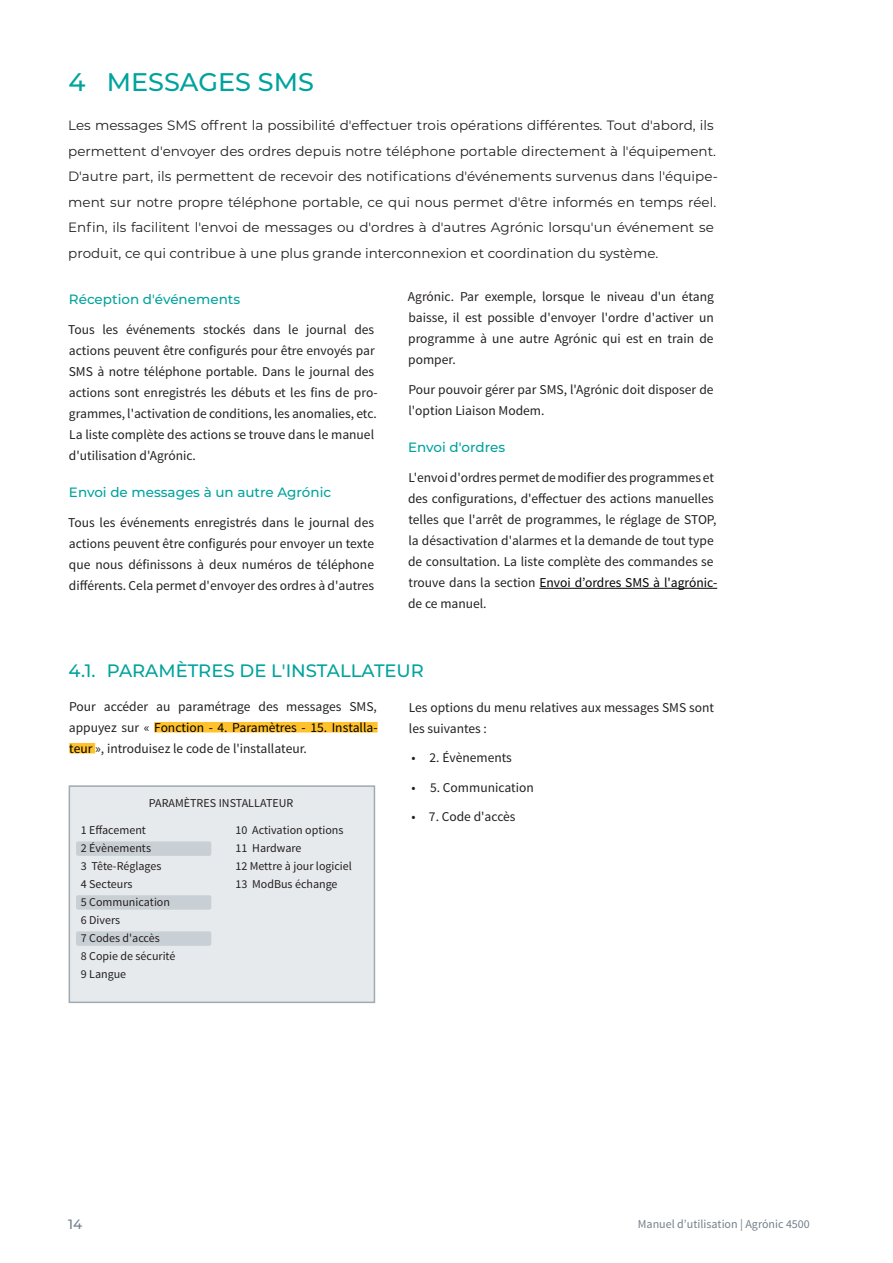
<style>
.page{position:relative;width:893px;height:1263px;background:#fff}
.page>*{position:absolute;margin:0;border:0;box-sizing:border-box;transform-origin:0 0}
.t1{font:500 25.5px "Montserrat";color:#00a39d}
.t2{font:500 18px "Montserrat";color:#00a39d}
.t3{font:13.5px/21px "Source Sans Pro";color:#231f20}
.t4{font:13.5px/25.5px "Montserrat";color:#231f20}
.t5{font:500 13.5px "Montserrat";color:#00a39d}
.t6{font:500 13.5px "Montserrat";color:#727f8a}
.t7{font:12px/18px "Source Sans Pro";color:#231f20}
.t8{font:12px "Source Sans Pro";color:#727f8a}
.s1{color:#000}
</style>
<div class="page">
<hr style="left:539px;top:588px;width:178px;height:1px;background:#000">
<div style="left:154px;top:722px;width:224px;height:10px;background:#ffc22c"></div>
<div style="left:69px;top:743px;width:26px;height:10px;background:#ffc22c"></div>
<div style="left:69px;top:785px;width:306px;height:218px;background:#e6eaec;border:2px solid #9faab2"></div>
<div style="left:76px;top:841px;width:135px;height:15px;background:#c9d0d5;border-radius:2px"></div>
<div style="left:76px;top:895px;width:135px;height:15px;background:#c9d0d5;border-radius:2px"></div>
<div style="left:76px;top:931px;width:135px;height:15px;background:#c9d0d5;border-radius:2px"></div>
<h1 class="t1" style="left:69px;top:64px;width:247px">4 MESSAGES SMS</h1>
<p class="t4" style="left:68px;top:112px;width:651px">Les messages SMS offrent la possibilité d'effectuer trois opérations différentes. Tout d'abord, ils permettent d'envoyer des ordres depuis notre téléphone portable directement à l'équipement.<br>D'autre part, ils permettent de recevoir des notifications d'événements survenus dans l'équipe&shy;ment sur notre propre téléphone portable, ce qui nous permet d'être informés en temps réel.<br>Enfin, ils facilitent l'envoi de messages ou d'ordres à d'autres Agrónic lorsqu'un événement se produit, ce qui contribue à une plus grande interconnexion et coordination du système.</p>
<p class="t5" style="left:69px;top:290px;width:173px">Réception d'événements</p>
<p class="t3" style="left:68px;top:319px;width:311px">Tous les événements stockés dans le journal des actions peuvent être configurés pour être envoyés par SMS à notre téléphone portable. Dans le journal des actions sont enregistrés les débuts et les fins de pro&shy;grammes, l'activation de conditions, les anomalies, etc.<br>La liste complète des actions se trouve dans le manuel d'utilisation d'Agrónic.</p>
<p class="t5" style="left:69px;top:483px;width:264px">Envoi de messages à un autre Agrónic</p>
<p class="t3" style="left:68px;top:512px;width:308px;text-align:justify">Tous les événements enregistrés dans le journal des actions peuvent être configurés pour envoyer un texte que nous définissons à deux numéros de téléphone différents. Cela permet d'envoyer des ordres à d'autres</p>
<p class="t3" style="left:408px;top:287px;width:308px;text-align:justify">Agrónic. Par exemple, lorsque le niveau d'un étang baisse, il est possible d'envoyer l'ordre d'activer un programme à une autre Agrónic qui est en train de pomper.</p>
<p class="t3" style="left:408px;top:379px;width:307px">Pour pouvoir gérer par SMS, l'Agrónic doit disposer de l'option Liaison Modem.</p>
<p class="t5" style="left:408px;top:438px;width:99px">Envoi d'ordres</p>
<p class="t3" style="left:408px;top:467px;width:311px">L'envoi d'ordres permet de modifier des programmes et des configurations, d'effectuer des actions manuelles telles que l'arrêt de programmes, le réglage de STOP, la désactivation d'alarmes et la demande de tout type de consultation. La liste complète des commandes se trouve dans la section <span class="s1">Envoi d’ordres SMS à l'agrónic&shy;</span>de ce manuel.</p>
<h2 class="t2" style="left:69px;top:658px;width:357px">4.1. PARAMÈTRES DE L'INSTALLATEUR</h2>
<p class="t3" style="left:409px;top:697px;width:307px">Les options du menu relatives aux messages SMS sont les suivantes :</p>
<p class="t3" style="left:412px;top:747px;width:102px">• 2. Évènements</p>
<p class="t3" style="left:412px;top:777px;width:124px">• 5. Communication</p>
<p class="t3" style="left:412px;top:806px;width:106px">• 7. Code d'accès</p>
<p class="t3" style="left:69px;top:696px;width:310px;text-align:justify">Pour accéder au paramétrage des messages SMS, appuyez sur « <span class="s1">Fonction - 4. Paramètres - 15. Installa&shy;teur</span> », introduisez le code de l'installateur.</p>
<p class="t7" style="left:149px;top:794px;width:146px">PARAMÈTRES INSTALLATEUR</p>
<p class="t7" style="left:235px;top:821px;width:118px">10 Activation options<br>11 Hardware<br>12 Mettre à jour logiciel<br>13 ModBus échange</p>
<p class="t7" style="left:81px;top:821px;width:96px">1 Effacement<br>2 Évènements<br>3 Tête-Réglages<br>4 Secteurs<br>5 Communication<br>6 Divers<br>7 Codes d'accès<br>8 Copie de sécurité<br>9 Langue</p>
<p class="t6" style="left:68px;top:1215px;width:16px">14</p>
<p class="t8" style="left:638px;top:1217px;width:173px">Manuel d’utilisation | Agrónic 4500</p>
</div>
